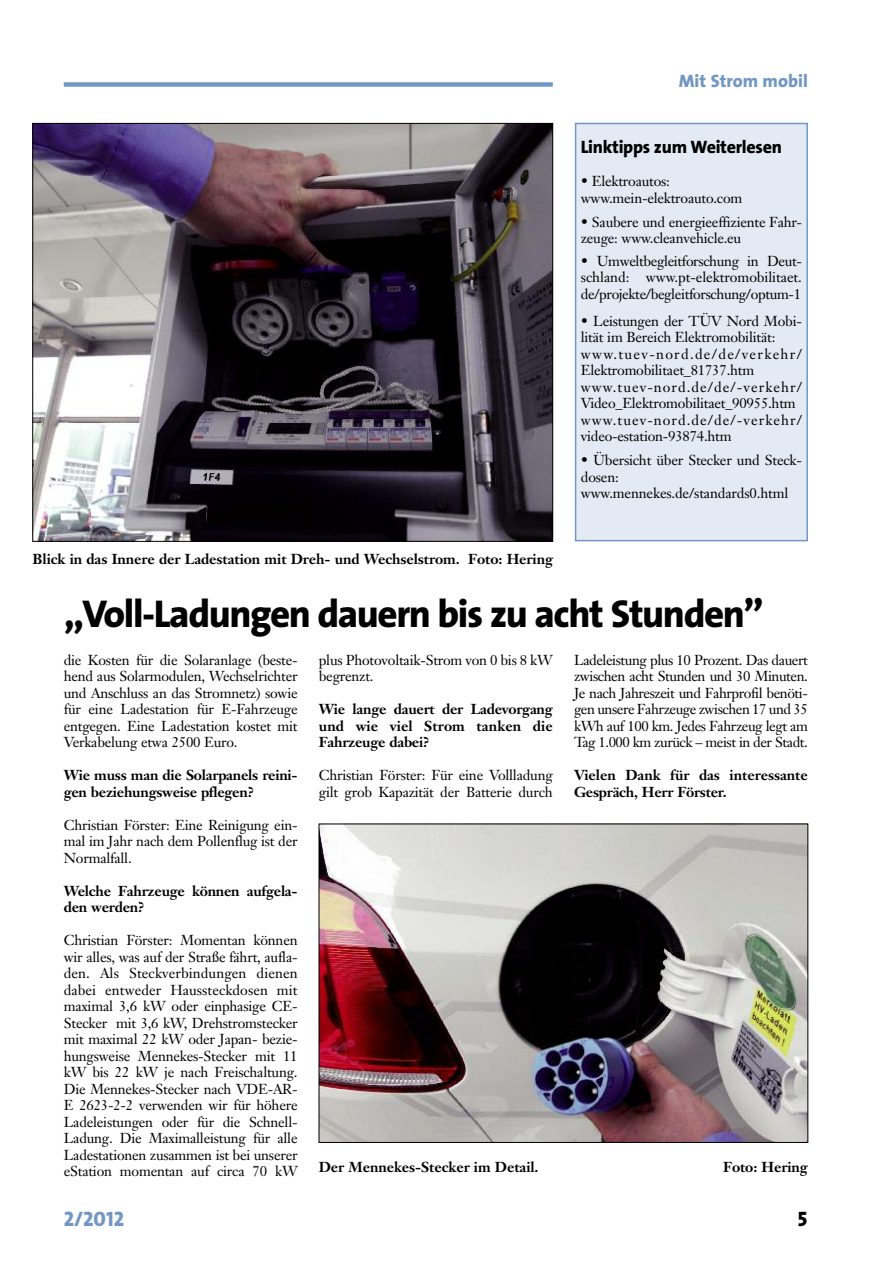
<style>
.page{position:relative;width:893px;height:1263px;background:#fff}
.page>*{position:absolute;margin:0;border:0;box-sizing:border-box;transform-origin:0 0}
.t1{font:800 39px "The Sans";letter-spacing:-.035em;color:#000}
.t2{font:21px "The Sans Extra Bold Caps";color:#7297c4}
.t3{font:21px "The Sans Extra Bold Caps";color:#000}
.t4{font:800 18px "The Sans B8";letter-spacing:-.015em;color:#000}
.t5{font:800 18px "The Sans";color:#7297c4}
.t6{font:14.25px/16.5px "Janson Text";letter-spacing:-.015em;color:#000}
.t7{font:700 14.25px/16.5px "Janson Text";letter-spacing:-.005em;color:#000}
</style>
<div class="page">
<div style="left:64px;top:82px;width:489px;height:5px;background:#7297c4"></div>
<img style="left:35px;top:125px;width:516px;height:414px">
<div style="left:576px;top:124px;width:230px;height:416px;background:#e3eaf3"></div>
<div style="left:575px;top:123px;width:233px;height:418px;border:2px solid #7297c4"></div>
<img style="left:321px;top:826px;width:485px;height:314px">
<p class="t5" style="left:679px;top:74px;width:131px">Mit Strom mobil</p>
<p class="t7" style="left:33px;top:553px;width:522px">Blick in das Innere der Ladestation mit Dreh- und Wechselstrom. Foto: Hering</p>
<p class="t4" style="left:581px;top:137px;width:203px">Linktipps zum Weiterlesen</p>
<p class="t6" style="left:581px;top:174px;width:163px">• Elektroautos: www.mein-elektroauto.com</p>
<p class="t6" style="left:581px;top:215px;width:223px">• Saubere und energieeffiziente Fahr&shy;zeuge: www.cleanvehicle.eu</p>
<p class="t6" style="left:581px;top:254px;width:223px;text-align:justify">• Umweltbegleitforschung in Deut&shy;schland: www.pt-elektromobilitaet. de/projekte/begleitforschung/optum-1</p>
<p class="t6" style="left:581px;top:314px;width:223px">• Leistungen der TÜV Nord Mobi&shy;lität im Bereich Elektromobilität: www.tuev-nord.de/de/verkehr/ Elektromobilitaet_81737.htm www.tuev-nord.de/de/-verkehr/ Video_Elektromobilitaet_90955.htm www.tuev-nord.de/de/-verkehr/ video-estation-93874.htm</p>
<p class="t6" style="left:581px;top:453px;width:223px">• Übersicht über Stecker und Steck&shy;dosen: www.mennekes.de/standards0.html</p>
<h1 class="t1" style="left:64px;top:598px;width:701px">„Voll-Ladungen dauern bis zu acht Stunden”</h1>
<p class="t6" style="left:64px;top:653px;width:235px;text-align:justify">die Kosten für die Solaranlage (beste&shy;hend aus Solarmodulen, Wechselrichter und Anschluss an das Stromnetz) sowie für eine Ladestation für E-Fahrzeuge entgegen. Eine Ladestation kostet mit Verkabelung etwa 2500 Euro.</p>
<p class="t7" style="left:64px;top:768px;width:235px">Wie muss man die Solarpanels reini&shy;gen beziehungsweise pflegen?</p>
<p class="t6" style="left:64px;top:818px;width:235px;text-align:justify">Christian Förster: Eine Reinigung ein&shy;mal im Jahr nach dem Pollenflug ist der Normalfall.</p>
<p class="t7" style="left:64px;top:884px;width:235px">Welche Fahrzeuge können aufgela&shy;den werden?</p>
<p class="t6" style="left:64px;top:933px;width:235px;text-align:justify">Christian Förster: Momentan können wir alles, was auf der Straße fährt, aufla&shy;den. Als Steckverbindungen dienen dabei entweder Haussteckdosen mit maximal 3,6 kW oder einphasige CE-Stecker mit 3,6 kW, Drehstromstecker mit maximal 22 kW oder Japan- bezie&shy;hungsweise Mennekes-Stecker mit 11 kW bis 22 kW je nach Freischaltung.<br>Die Mennekes-Stecker nach VDE-AR-E 2623-2-2 verwenden wir für höhere Ladeleistungen oder für die Schnell-Ladung. Die Maximalleistung für alle Ladestationen zusammen ist bei unserer eStation momentan auf circa 70 kW</p>
<p class="t6" style="left:319px;top:653px;width:235px">plus Photovoltaik-Strom von 0 bis 8 kW begrenzt.</p>
<p class="t7" style="left:319px;top:702px;width:235px;text-align:justify">Wie lange dauert der Ladevorgang und wie viel Strom tanken die Fahrzeuge dabei?</p>
<p class="t6" style="left:319px;top:768px;width:235px">Christian Förster: Für eine Vollladung gilt grob Kapazität der Batterie durch</p>
<p class="t6" style="left:574px;top:653px;width:235px;text-align:justify">Ladeleistung plus 10 Prozent. Das dauert zwischen acht Stunden und 30 Minuten.<br>Je nach Jahreszeit und Fahrprofil benöti&shy;gen unsere Fahrzeuge zwischen 17 und 35 kWh auf 100 km. Jedes Fahrzeug legt am Tag 1.000 km zurück – meist in der Stadt.</p>
<p class="t7" style="left:574px;top:768px;width:235px">Vielen Dank für das interessante<br>Gespräch, Herr Förster.</p>
<p class="t7" style="left:319px;top:1160px;width:221px">Der Mennekes-Stecker im Detail.</p>
<p class="t7" style="left:723px;top:1160px;width:86px">Foto: Hering</p>
<h2 class="t2" style="left:64px;top:1211px;width:62px">2/2012</h2>
<h2 class="t3" style="left:798px;top:1211px;width:11px">5</h2>
</div>
